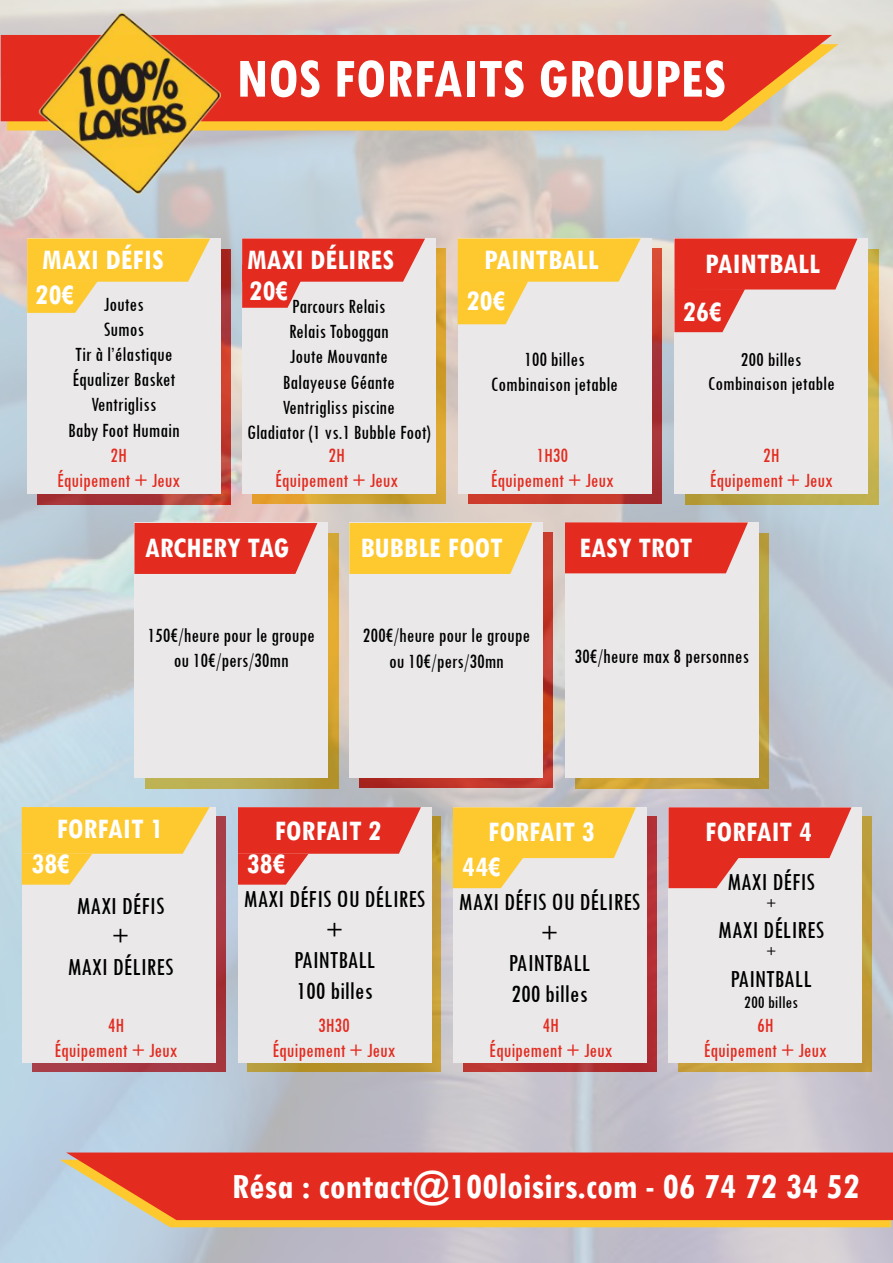
<style>
.page{position:relative;width:893px;height:1263px;background:#fff}
.page>*{position:absolute;margin:0;border:0;box-sizing:border-box;transform-origin:0 0}
.t1{font:700 condensed 58.35px "Tw Cen";color:#fff}
.t2{font:700 condensed 37.5px "Tw Cen";color:#fff}
.t3{font:700 condensed 30px/34.8px "Tw Cen";color:#fff}
.t4{font:condensed 25.5px/30.6px "Tw Cen";color:#000;text-align:center;scale:1.04 1}
.t5{font:condensed 21px/25.2px "Tw Cen";color:#000;text-align:center}
.t6{font:condensed 21px/25.2px "Tw Cen";color:#e32b20;text-align:center}
.t7{font:condensed 20.25px/24.3px "Tw Cen";color:#000;text-align:center;scale:1.04 1}
.t8{font:condensed 18px "Tw Cen";color:#000;scale:1.04 1}
.t9{font:condensed 15px "Tw Cen";color:#000;scale:1.04 1}
</style>
<div class="page">
<img style="left:0;top:0;width:893px;height:1263px">
<svg style="left:7px;top:44px;width:831px;height:87px;background:#eec656"></svg>
<svg style="left:1px;top:35px;width:831px;height:86px;background:#e2382a"></svg>
<img style="left:19px;top:0;width:231px;height:219px">
<svg style="left:60px;top:1160px;width:831px;height:67px;background:#f1c84d"></svg>
<svg style="left:66px;top:1152px;width:827px;height:68px;background:#e1372a"></svg>
<div style="left:27px;top:238px;width:194px;height:256px;background:#eae8e8"></div>
<div style="left:242px;top:238px;width:194px;height:256px;background:#eae8e8"></div>
<div style="left:458px;top:238px;width:193px;height:256px;background:#eae8e8"></div>
<div style="left:674px;top:238px;width:194px;height:256px;background:#eae8e8"></div>
<div style="left:134px;top:523px;width:194px;height:255px;background:#eae8e8"></div>
<div style="left:349px;top:523px;width:194px;height:255px;background:#eae8e8"></div>
<div style="left:565px;top:523px;width:193px;height:255px;background:#eae8e8"></div>
<div style="left:238px;top:807px;width:193px;height:255px;background:#eae8e8"></div>
<div style="left:453px;top:807px;width:193px;height:255px;background:#eae8e8"></div>
<div style="left:668px;top:807px;width:194px;height:255px;background:#eae8e8"></div>
<div style="left:22px;top:808px;width:193px;height:255px;background:#eae8e8"></div>
<svg style="left:242px;top:239px;width:183px;height:69px"></svg>
<svg style="left:134px;top:523px;width:183px;height:51px;background:#e3362c"></svg>
<svg style="left:349px;top:523px;width:183px;height:51px;background:#fbca39"></svg>
<svg style="left:565px;top:522px;width:183px;height:51px;background:#e3372d"></svg>
<svg style="left:27px;top:239px;width:183px;height:74px"></svg>
<svg style="left:458px;top:239px;width:183px;height:85px"></svg>
<svg style="left:674px;top:238px;width:183px;height:94px"></svg>
<svg style="left:22px;top:807px;width:188px;height:78px"></svg>
<svg style="left:238px;top:807px;width:183px;height:78px"></svg>
<svg style="left:453px;top:807px;width:183px;height:81px"></svg>
<svg style="left:668px;top:807px;width:183px;height:81px"></svg>
<h1 class="t1" style="left:236px;top:43px;width:491px">NOS FORFAITS GROUPES</h1>
<h3 class="t3" style="left:42px;top:241px;width:123px">MAXI DÉFIS</h3>
<h3 class="t3" style="left:247px;top:241px;width:148px">MAXI DÉLIRES</h3>
<h3 class="t3" style="left:484px;top:241px;width:116px">PAINTBALL</h3>
<h3 class="t3" style="left:705px;top:246px;width:116px">PAINTBALL</h3>
<h3 class="t3" style="left:35px;top:277px;width:40px">20€</h3>
<p class="t5" style="left:249px;top:293px;width:138px"><sup>20€</sup> Parcours Relais</p>
<p class="t5" style="left:289px;top:318px;width:101px">Relais Toboggan</p>
<p class="t5" style="left:290px;top:344px;width:99px">Joute Mouvante</p>
<p class="t5" style="left:283px;top:369px;width:113px">Balayeuse Géante</p>
<p class="t5" style="left:283px;top:394px;width:114px">Ventrigliss piscine</p>
<p class="t5" style="left:247px;top:419px;width:185px">Gladiator (1 vs.1 Bubble Foot)</p>
<p class="t5" style="left:68px;top:291px;width:113px">Joutes<br>Sumos<br>Tir à l’élastique<br>Équalizer Basket<br>Ventrigliss<br>Baby Foot Humain</p>
<p class="t6" style="left:57px;top:442px;width:125px">2H<br>Équipement + Jeux</p>
<p class="t6" style="left:275px;top:442px;width:125px">2H<br>Équipement + Jeux</p>
<h3 class="t3" style="left:466px;top:282px;width:40px">20€</h3>
<p class="t5" style="left:491px;top:346px;width:128px">100 billes<br>Combinaison jetable</p>
<h3 class="t3" style="left:683px;top:293px;width:40px">26€</h3>
<p class="t7" style="left:708px;top:347px;width:124px">200 billes<br>Combinaison jetable</p>
<p class="t6" style="left:491px;top:442px;width:125px">1H30<br>Équipement + Jeux</p>
<p class="t6" style="left:710px;top:442px;width:125px">2H<br>Équipement + Jeux</p>
<h3 class="t3" style="left:145px;top:529px;width:146px">ARCHERY TAG</h3>
<h3 class="t3" style="left:579px;top:529px;width:115px">EASY TROT</h3>
<h3 class="t3" style="left:360px;top:529px;width:144px">BUBBLE FOOT</h3>
<p class="t5" style="left:147px;top:622px;width:169px">150€/heure pour le groupe ou 10€/pers/30mn</p>
<p class="t5" style="left:363px;top:623px;width:169px">200€/heure pour le groupe ou 10€/pers/30mn</p>
<p class="t5" style="left:574px;top:644px;width:176px">30€/heure max 8 personnes</p>
<h3 class="t3" style="left:31px;top:810px;width:134px;text-indent:26px">FORFAIT 1<br>38€</h3>
<h3 class="t3" style="left:275px;top:812px;width:108px">FORFAIT 2</h3>
<h3 class="t3" style="left:488px;top:813px;width:108px">FORFAIT 3</h3>
<h3 class="t3" style="left:705px;top:813px;width:108px">FORFAIT 4</h3>
<h3 class="t3" style="left:246px;top:845px;width:40px">38€</h3>
<h3 class="t3" style="left:462px;top:848px;width:40px">44€</h3>
<p class="t4" style="left:727px;top:866px;width:86px">MAXI DÉFIS</p>
<p class="t9" style="left:766px;top:894px;width:11px">+</p>
<p class="t4" style="left:718px;top:914px;width:103px">MAXI DÉLIRES</p>
<p class="t9" style="left:766px;top:942px;width:11px">+</p>
<p class="t4" style="left:730px;top:963px;width:80px">PAINTBALL</p>
<p class="t8" style="left:744px;top:992px;width:53px">200 billes</p>
<p class="t4" style="left:244px;top:883px;width:176px">MAXI DÉFIS OU DÉLIRES +<br>PAINTBALL<br>100 billes</p>
<p class="t4" style="left:459px;top:886px;width:176px">MAXI DÉFIS OU DÉLIRES +<br>PAINTBALL<br>200 billes</p>
<p class="t4" style="left:68px;top:890px;width:103px">MAXI DÉFIS +<br>MAXI DÉLIRES</p>
<p class="t6" style="left:54px;top:1012px;width:125px">4H<br>Équipement + Jeux</p>
<p class="t6" style="left:272px;top:1012px;width:125px">3H30<br>Équipement + Jeux</p>
<p class="t6" style="left:489px;top:1012px;width:125px">4H<br>Équipement + Jeux</p>
<p class="t6" style="left:704px;top:1012px;width:125px">6H<br>Équipement + Jeux</p>
<h2 class="t2" style="left:232px;top:1163px;width:629px">Résa : contact@100loisirs.com - 06 74 72 34 52</h2>
</div>
